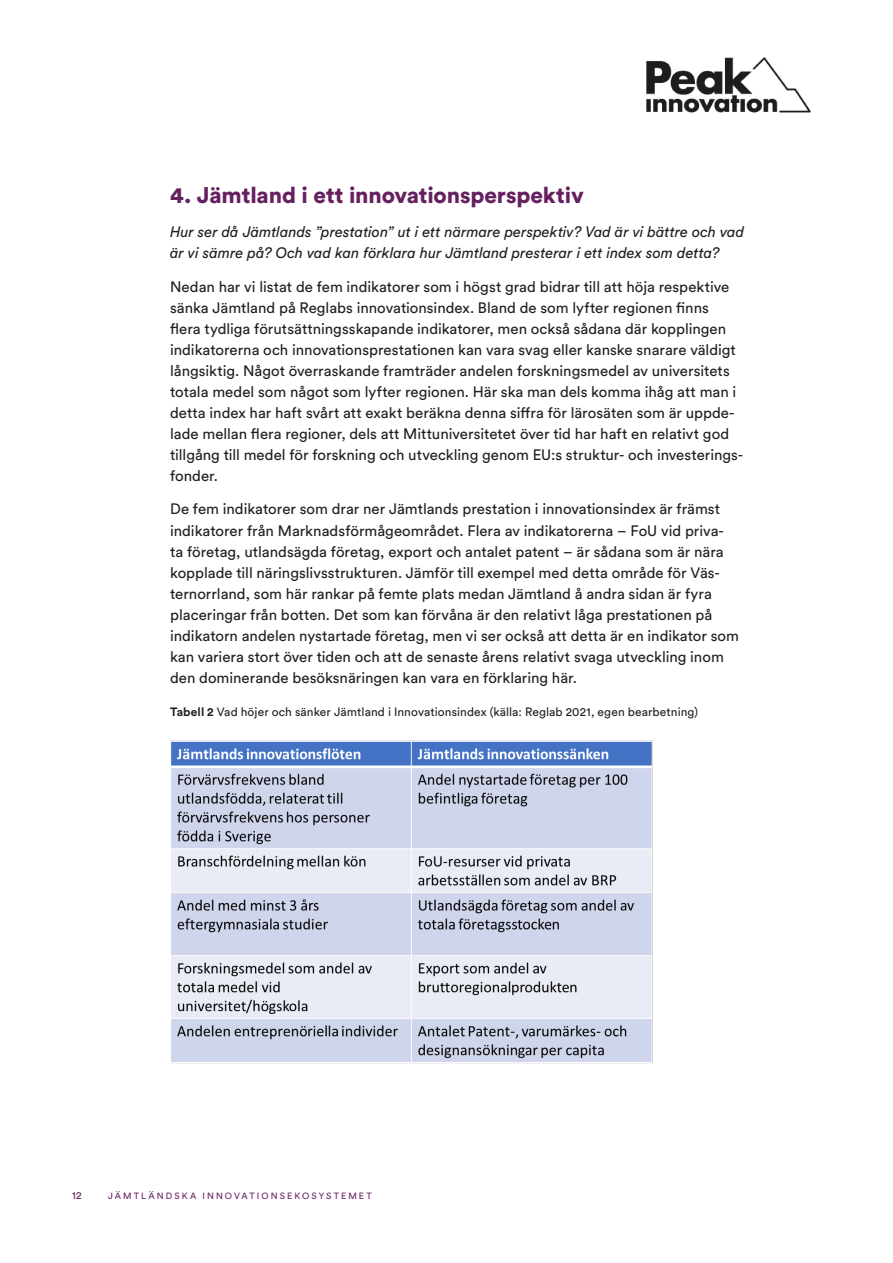
<style>
.page{position:relative;width:893px;height:1263px;background:#fff}
.page>*{position:absolute;margin:0;border:0;box-sizing:border-box;transform-origin:0 0}
.t1{font:900 22.5px "Circular Std";letter-spacing:-.005em;color:#65205f}
.t2{font:15px/21px "Circular Std";color:#231f20}
.t3{font:italic 15px/21px "Circular Std";color:#231f20}
.t4{font:12px "Circular Std";letter-spacing:.01em;color:#231f20}
.t5{font:10.5px "Circular Std";color:#65205f}
.t6{font:9px "Circular Std";letter-spacing:.23em;color:#65205f}
.s1{font-weight:700}
</style>
<div class="page">
<img style="left:646px;top:57px;width:165px;height:56px">
<img style="left:170px;top:740px;width:483px;height:324px">
<p class="t1" style="left:170px;top:180px;width:415px">4. Jämtland i ett innovationsperspektiv</p>
<p class="t3" style="left:170px;top:221px;width:576px">Hur ser då Jämtlands ”prestation” ut i ett närmare perspektiv? Vad är vi bättre och vad är vi sämre på? Och vad kan förklara hur Jämtland presterar i ett index som detta?</p>
<p class="t2" style="left:170px;top:276px;width:575px">Nedan har vi listat de fem indikatorer som i högst grad bidrar till att höja respektive sänka Jämtland på Reglabs innovationsindex. Bland de som lyfter regionen finns<br>flera tydliga förutsättningsskapande indikatorer, men också sådana där kopplingen indikatorerna och innovationsprestationen kan vara svag eller kanske snarare väldigt långsiktig. Något överraskande framträder andelen forskningsmedel av universitets totala medel som något som lyfter regionen. Här ska man dels komma ihåg att man i detta index har haft svårt att exakt beräkna denna siffra för lärosäten som är uppde&shy;lade mellan flera regioner, dels att Mittuniversitetet över tid har haft en relativt god tillgång till medel för forskning och utveckling genom EU:s struktur- och investerings&shy;fonder.</p>
<p class="t2" style="left:170px;top:498px;width:570px">De fem indikatorer som drar ner Jämtlands prestation i innovationsindex är främst indikatorer från Marknadsförmågeområdet. Flera av indikatorerna – FoU vid priva&shy;ta företag, utlandsägda företag, export och antalet patent – är sådana som är nära kopplade till näringslivsstrukturen. Jämför till exempel med detta område för Väs&shy;ternorrland, som här rankar på femte plats medan Jämtland å andra sidan är fyra placeringar från botten. Det som kan förvåna är den relativt låga prestationen på indikatorn andelen nystartade företag, men vi ser också att detta är en indikator som kan variera stort över tiden och att de senaste årens relativt svaga utveckling inom den dominerande besöksnäringen kan vara en förklaring här.</p>
<p class="t4" style="left:170px;top:705px;width:530px"><span class="s1">Tabell 2</span> Vad höjer och sänker Jämtland i Innovationsindex (källa: Reglab 2021, egen bearbetning)</p>
<p class="t5" style="left:72px;top:1189px;width:11px">12</p>
<p class="t6" style="left:108px;top:1190px;width:265px">JÄMTLÄNDSKA INNOVATIONSEKOSYSTEMET</p>
</div>
